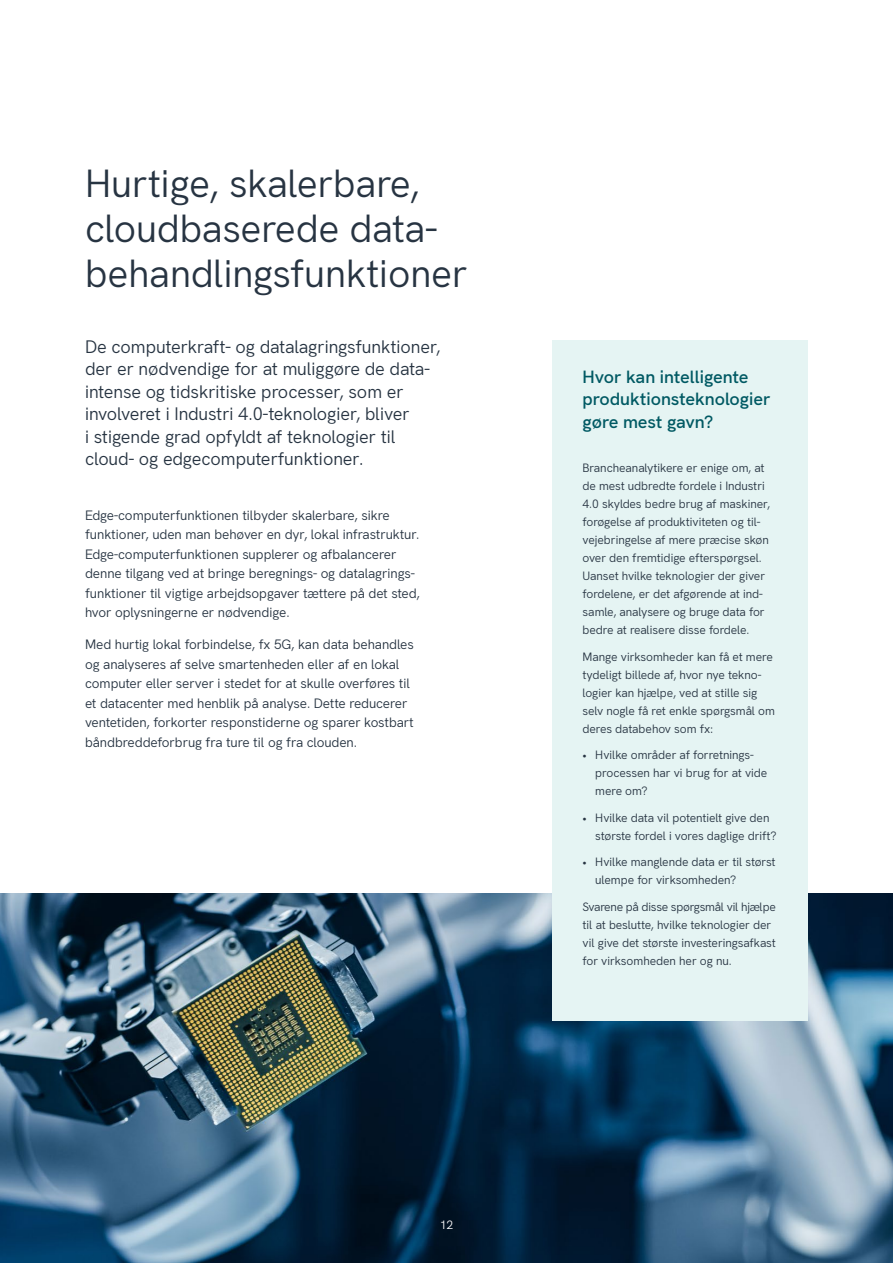
<style>
.page{position:relative;width:893px;height:1263px;background:#fff}
.page>*{position:absolute;margin:0;border:0;box-sizing:border-box;transform-origin:0 0}
.t1{font:39px/45px "Hanken Grotesk";letter-spacing:-.01em;color:#273442}
.t2{font:18px/22.5px "Hanken Grotesk";letter-spacing:-.01em;color:#273442}
.t3{font:600 18px/22.5px "Hanken Grotesk";letter-spacing:-.005em;color:#005963}
.t4{font:13.5px/19.5px "Hanken Grotesk";letter-spacing:-.01em;color:#273442}
.t5{font:12px/18px "Hanken Grotesk";letter-spacing:-.01em;color:#273442}
.t6{font:12px "Hanken Grotesk";color:#fff}
</style>
<div class="page">
<img style="left:0;top:893px;width:893px;height:370px">
<div style="left:553px;top:340px;width:255px;height:680px;background:#e5f4f3"></div>
<h1 class="t1" style="left:85px;top:158px;width:384px">Hurtige, skalerbare, cloudbaserede data&shy;behandlingsfunktioner</h1>
<p class="t2" style="left:85px;top:334px;width:357px">De computerkraft- og datalagringsfunktioner, der er nødvendige for at muliggøre de data&shy;intense og tidskritiske processer, som er involveret i Industri 4.0-teknologier, bliver<br>i stigende grad opfyldt af teknologier til cloud- og edgecomputerfunktioner.</p>
<p class="t4" style="left:85px;top:504px;width:336px">Edge-computerfunktionen tilbyder skalerbare, sikre funktioner, uden man behøver en dyr, lokal infrastruktur.<br>Edge-computerfunktionen supplerer og afbalancerer denne tilgang ved at bringe beregnings- og datalagrings&shy;funktioner til vigtige arbejdsopgaver tættere på det sted, hvor oplysningerne er nødvendige.</p>
<p class="t4" style="left:85px;top:634px;width:330px">Med hurtig lokal forbindelse, fx 5G, kan data behandles og analyseres af selve smartenheden eller af en lokal computer eller server i stedet for at skulle overføres til et datacenter med henblik på analyse. Dette reducerer ventetiden, forkorter responstiderne og sparer kostbart båndbreddeforbrug fra ture til og fra clouden.</p>
<p class="t6" style="left:440px;top:1215px;width:15px">12</p>
<h2 class="t3" style="left:583px;top:363px;width:190px">Hvor kan intelligente produktionsteknologier gøre mest gavn?</h2>
<p class="t5" style="left:583px;top:458px;width:189px">Brancheanalytikere er enige om, at de mest udbredte fordele i Industri 4.0 skyldes bedre brug af maskiner, forøgelse af produktiviteten og til&shy;vejebringelse af mere præcise skøn over den fremtidige efterspørgsel.<br>Uanset hvilke teknologier der giver fordelene, er det afgørende at ind&shy;samle, analysere og bruge data for bedre at realisere disse fordele.</p>
<p class="t5" style="left:583px;top:646px;width:194px">Mange virksomheder kan få et mere tydeligt billede af, hvor nye tekno&shy;logier kan hjælpe, ved at stille sig selv nogle få ret enkle spørgsmål om deres databehov som fx:</p>
<p class="t5" style="left:595px;top:745px;width:173px;text-indent:-13px">• Hvilke områder af forretnings&shy;processen har vi brug for at vide mere om?</p>
<p class="t5" style="left:595px;top:807px;width:183px;text-indent:-13px">• Hvilke data vil potentielt give den største fordel i vores daglige drift?</p>
<p class="t5" style="left:595px;top:852px;width:182px;text-indent:-13px">• Hvilke manglende data er til størst ulempe for virksomheden?</p>
<p class="t5" style="left:583px;top:896px;width:195px">Svarene på disse spørgsmål vil hjælpe til at beslutte, hvilke teknologier der vil give det største investeringsafkast for virksomheden her og nu.</p>
</div>
